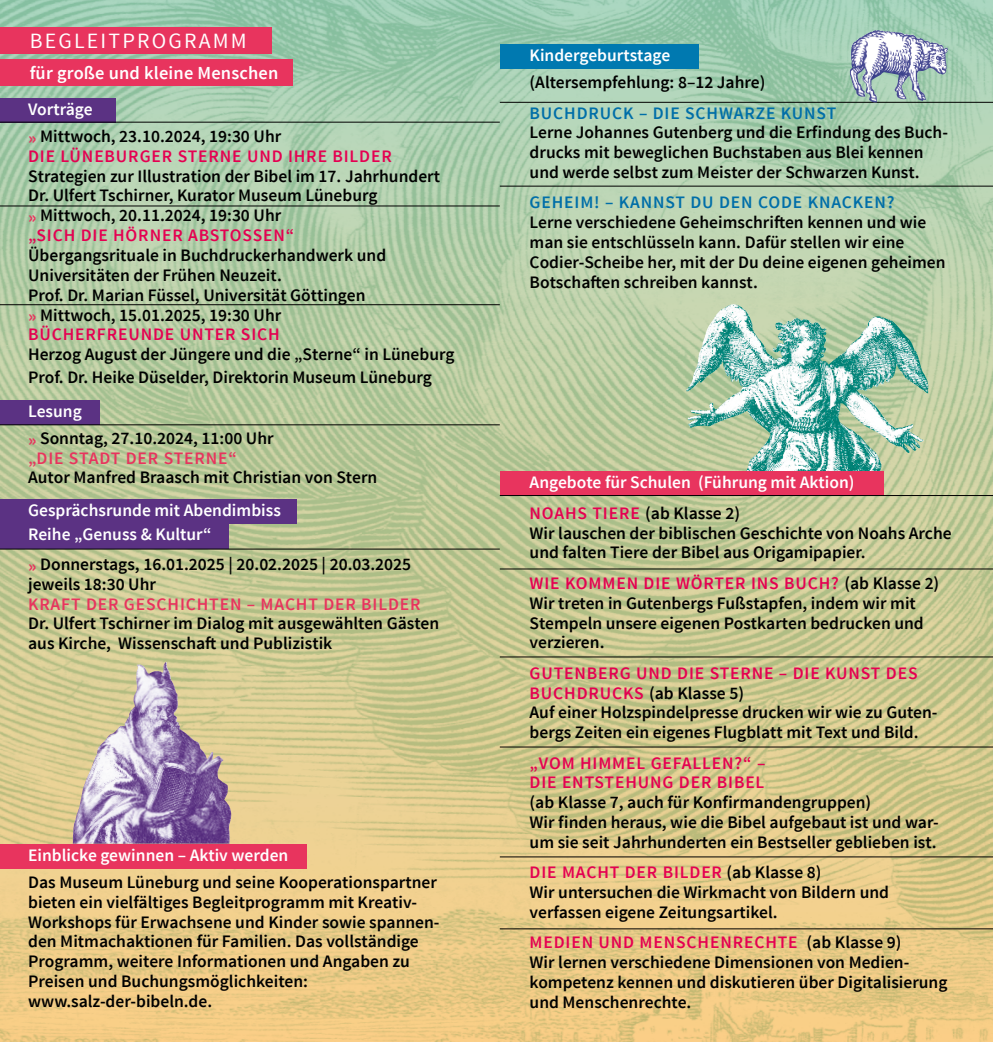
<style>
.page{position:relative;width:993px;height:1042px;background:#fff}
.page>*{position:absolute;margin:0;border:0;box-sizing:border-box;transform-origin:0 0}
.t1{font:21.7px "Source Sans Pro";letter-spacing:.1em;color:#fff}
.t2{font:600 18.38px "Source Sans Pro";letter-spacing:.01em;color:#fff}
.t3{font:600 17.5px/19.8px "Source Sans Pro";color:#000}
.t4{font:600 17.5px/23.3px "Source Sans Pro";color:#fff}
.t5{font:600 17.5px/19.8px "Source Sans Pro";letter-spacing:.05em;color:#e50051}
.t6{font:600 17.5px "Source Sans Pro";letter-spacing:.05em;color:#006ea8}
.t7{font:600 17.5px "Source Sans Pro";letter-spacing:.05em;color:#e8345e}
.s1{color:#fff}
.s2{font-weight:700;color:#e8345e}
.s3{color:#e50051}
.s4{color:#000}
</style>
<div class="page">
<img style="left:0;top:0;width:992px;height:1042px">
<div style="left:0;top:98px;width:115px;height:25px;background:#5b3283"></div>
<hr style="left:0;top:206px;width:499px;height:1px;background:#000">
<hr style="left:0;top:304px;width:499px;height:1px;background:#000">
<div style="left:0;top:843px;width:306px;height:25px;background:#e8345e"></div>
<div style="left:0;top:59px;width:292px;height:27px;background:#e8345e"></div>
<div style="left:0;top:27px;width:271px;height:27px;background:#e8345e"></div>
<div style="left:0;top:400px;width:100px;height:24px;background:#5b3283"></div>
<div style="left:0;top:499px;width:296px;height:25px;background:#5b3283"></div>
<div style="left:0;top:524px;width:229px;height:24px;background:#5b3283"></div>
<hr style="left:0;top:424px;width:499px;height:1px;background:#000">
<hr style="left:0;top:549px;width:499px;height:1px;background:#000">
<img style="left:73px;top:663px;width:158px;height:180px">
<hr style="left:0;top:122px;width:499px;height:1px;background:#000">
<img style="left:686px;top:307px;width:194px;height:164px">
<hr style="left:499px;top:102px;width:493px;height:1px;background:#000">
<div style="left:499px;top:44px;width:199px;height:25px;background:#0079b0"></div>
<hr style="left:499px;top:186px;width:493px;height:1px;background:#000">
<img style="left:849px;top:30px;width:73px;height:72px">
<div style="left:499px;top:471px;width:384px;height:25px;background:#e8345e"></div>
<hr style="left:499px;top:569px;width:493px;height:1px;background:#000">
<hr style="left:499px;top:657px;width:493px;height:1px;background:#000">
<hr style="left:499px;top:747px;width:493px;height:1px;background:#000">
<hr style="left:499px;top:856px;width:493px;height:1px;background:#000">
<hr style="left:499px;top:928px;width:493px;height:1px;background:#000">
<hr style="left:499px;top:495px;width:493px;height:1px;background:#000">
<p class="t1" style="left:30px;top:27px;width:218px">BEGLEITPROGRAMM</p>
<p class="t2" style="left:30px;top:62px;width:250px">für große und kleine Menschen</p>
<p class="t3" style="left:28px;top:96px;width:254px;line-height:26.8px"><span class="s1">Vorträge<br></span><span class="s2">»</span> Mittwoch, 23.10.2024, 19:30 Uhr</p>
<p class="t5" style="left:28px;top:147px;width:365px">DIE LÜNEBURGER STERNE UND IHRE BILDER</p>
<p class="t3" style="left:28px;top:166px;width:413px">Strategien zur Illustration der Bibel im 17. Jahrhundert Dr. Ulfert Tschirner, Kurator Museum Lüneburg<br><span class="s2">»</span> Mittwoch, 20.11.2024, 19:30 Uhr<br><span class="s3">„SICH DIE HÖRNER ABSTOSSEN“</span></p>
<p class="t3" style="left:28px;top:246px;width:359px">Übergangsrituale in Buchdruckerhandwerk und Universitäten der Frühen Neuzeit.<br>Prof. Dr. Marian Füssel, Universität Göttingen<br><span class="s2">»</span> Mittwoch, 15.01.2025, 19:30 Uhr <span class="s3">BÜCHERFREUNDE UNTER SICH</span></p>
<p class="t3" style="left:28px;top:344px;width:428px;line-height:22.4px">Herzog August der Jüngere und die „Sterne“ in Lüneburg<br>Prof. Dr. Heike Düselder, Direktorin Museum Lüneburg</p>
<p class="t3" style="left:28px;top:398px;width:247px;line-height:26.8px"><span class="s1">Lesung<br></span><span class="s2">»</span> Sonntag, 27.10.2024, 11:00 Uhr</p>
<p class="t7" style="left:28px;top:447px;width:210px">„DIE STADT DER STERNE“</p>
<p class="t3" style="left:28px;top:468px;width:350px">Autor Manfred Braasch mit Christian von Stern</p>
<p class="t4" style="left:28px;top:499px;width:254px">Gesprächsrunde mit Abendimbiss<br>Reihe „Genuss &amp; Kultur“</p>
<p class="t3" style="left:28px;top:554px;width:384px"><span class="s2">»</span> Donnerstags, 16.01.2025 | 20.02.2025 | 20.03.2025 jeweils 18:30 Uhr</p>
<p class="t7" style="left:28px;top:593px;width:394px">KRAFT DER GESCHICHTEN – MACHT DER BILDER</p>
<p class="t3" style="left:28px;top:614px;width:412px">Dr. Ulfert Tschirner im Dialog mit ausgewählten Gästen aus Kirche, Wissenschaft und Publizistik</p>
<p class="t4" style="left:28px;top:844px;width:262px">Einblicke gewinnen – Aktiv werden</p>
<p class="t3" style="left:28px;top:872px;width:413px">Das Museum Lüneburg und seine Kooperationspartner bieten ein vielfältiges Begleitprogramm mit Kreativ-Workshops für Erwachsene und Kinder sowie spannen&shy;den Mitmachaktionen für Familien. Das vollständige Programm, weitere Informationen und Angaben zu Preisen und Buchungsmöglichkeiten: www.salz-der-bibeln.de.</p>
<p class="t4" style="left:529px;top:44px;width:142px">Kindergeburtstage</p>
<p class="t3" style="left:529px;top:73px;width:237px">(Altersempfehlung: 8–12 Jahre)</p>
<p class="t6" style="left:529px;top:102px;width:308px">BUCHDRUCK – DIE SCHWARZE KUNST</p>
<p class="t3" style="left:529px;top:123px;width:420px">Lerne Johannes Gutenberg und die Erfindung des Buch&shy;drucks mit beweglichen Buchstaben aus Blei kennen und werde selbst zum Meister der Schwarzen Kunst.</p>
<p class="t6" style="left:529px;top:192px;width:366px">GEHEIM! – KANNST DU DEN CODE KNACKEN?</p>
<p class="t3" style="left:529px;top:213px;width:417px">Lerne verschiedene Geheimschriften kennen und wie man sie entschlüsseln kann. Dafür stellen wir eine Codier-Scheibe her, mit der Du deine eigenen geheimen Botschaften schreiben kannst.</p>
<p class="t4" style="left:529px;top:468px;width:326px;line-height:30.3px">Angebote für Schulen (Führung mit Aktion)<br><span class="s3">NOAHS TIERE</span> <span class="s4">(ab Klasse 2)</span></p>
<p class="t3" style="left:529px;top:523px;width:423px">Wir lauschen der biblischen Geschichte von Noahs Arche und falten Tiere der Bibel aus Origamipapier.</p>
<p class="t3" style="left:529px;top:573px;width:411px"><span class="s3">WIE KOMMEN DIE WÖRTER INS BUCH?</span> (ab Klasse 2)<br>Wir treten in Gutenbergs Fußstapfen, indem wir mit Stempeln unsere eigenen Postkarten bedrucken und verzieren.</p>
<p class="t3" style="left:529px;top:663px;width:409px"><span class="s3">GUTENBERG UND DIE STERNE – DIE KUNST DES BUCHDRUCKS</span> (ab Klasse 5)<br>Auf einer Holzspindelpresse drucken wir wie zu Guten&shy;bergs Zeiten ein eigenes Flugblatt mit Text und Bild.</p>
<p class="t5" style="left:529px;top:753px;width:237px">„VOM HIMMEL GEFALLEN?“ –<br>DIE ENTSTEHUNG DER BIBEL</p>
<p class="t3" style="left:529px;top:793px;width:410px">(ab Klasse 7, auch für Konfirmandengruppen)<br>Wir finden heraus, wie die Bibel aufgebaut ist und war&shy;um sie seit Jahrhunderten ein Bestseller geblieben ist.</p>
<p class="t3" style="left:529px;top:863px;width:361px"><span class="s3">DIE MACHT DER BILDER</span> (ab Klasse 8)<br>Wir untersuchen die Wirkmacht von Bildern und verfassen eigene Zeitungsartikel.</p>
<p class="t3" style="left:529px;top:933px;width:419px"><span class="s3">MEDIEN UND MENSCHENRECHTE</span> (ab Klasse 9)<br>Wir lernen verschiedene Dimensionen von Medien&shy;kompetenz kennen und diskutieren über Digitalisierung und Menschenrechte.</p>
</div>
